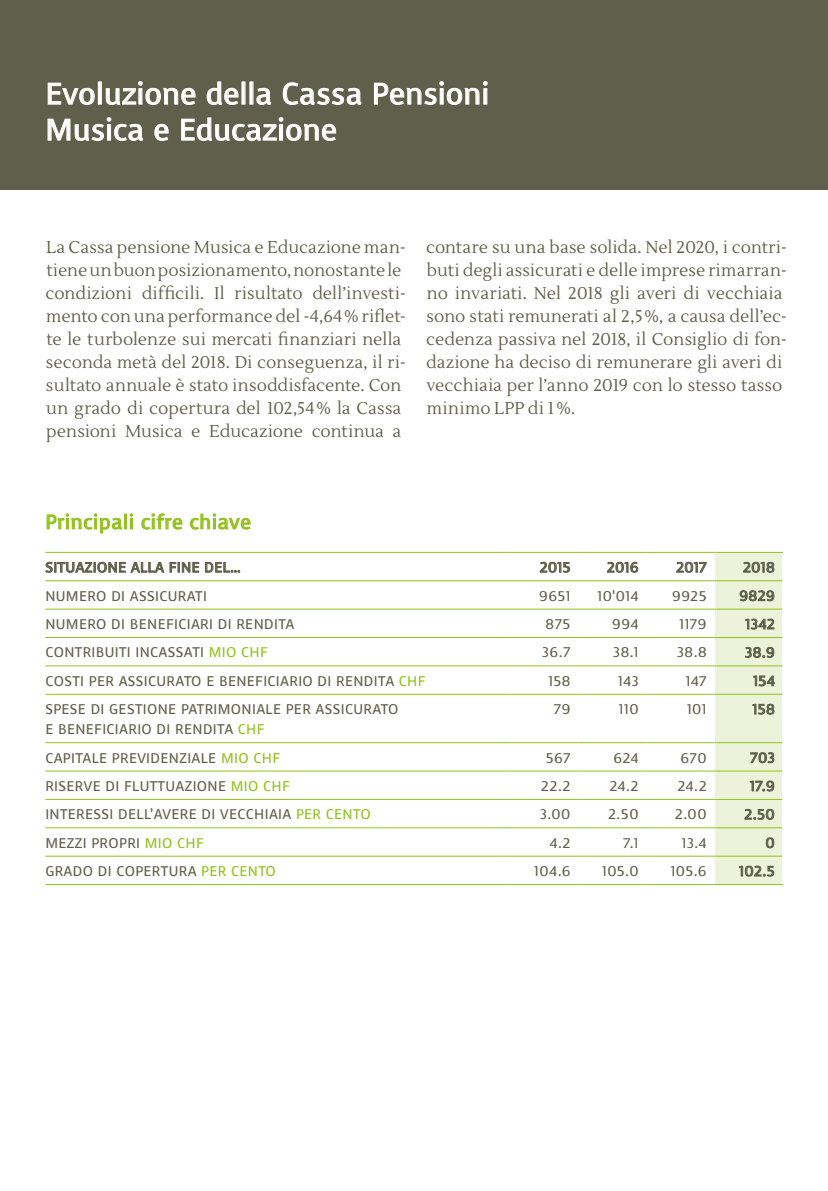
<style>
.page{position:relative;width:828px;height:1191px;background:#fff}
.page>*{position:absolute;margin:0;border:0;box-sizing:border-box;transform-origin:0 0}
.t1{font:30px/36px "Voces";color:#fff}
.t2{font:20px "Voces";letter-spacing:.025em;color:#94c11a}
.t3{font:17px/23px "Lustria";letter-spacing:.005em;color:#5f5f4b}
.t4{font:14px/20px "Voces";letter-spacing:.025em;color:#5f5f4b}
.s1{color:#94c11a}
</style>
<div class="page">
<div style="left:0;top:0;width:828px;height:189px;background:#5f5f4b"></div>
<svg style="left:48px;top:83px;width:47px;height:22px"></svg>
<div style="left:98px;top:82px;width:4px;height:22px;border:1px solid #fff"></div>
<svg style="left:106px;top:81px;width:90px;height:24px"></svg>
<svg style="left:207px;top:81px;width:32px;height:24px"></svg>
<svg style="left:256px;top:88px;width:15px;height:17px"></svg>
<svg style="left:283px;top:82px;width:79px;height:23px"></svg>
<svg style="left:374px;top:81px;width:114px;height:24px"></svg>
<svg style="left:47px;top:117px;width:96px;height:24px"></svg>
<svg style="left:154px;top:124px;width:15px;height:17px"></svg>
<svg style="left:181px;top:117px;width:155px;height:24px"></svg>
<svg style="left:47px;top:513px;width:75px;height:21px"></svg>
<div style="left:124px;top:514px;width:3px;height:15px;border:1px solid #94c11a"></div>
<svg style="left:129px;top:513px;width:4px;height:16px"></svg>
<svg style="left:141px;top:513px;width:41px;height:17px"></svg>
<svg style="left:190px;top:513px;width:61px;height:17px"></svg>
<hr style="left:45px;top:552px;width:465px;height:1px;background:#94c11a">
<hr style="left:510px;top:552px;width:68px;height:1px;background:#94c11a">
<hr style="left:578px;top:552px;width:68px;height:1px;background:#94c11a">
<hr style="left:646px;top:552px;width:68px;height:1px;background:#94c11a">
<hr style="left:45px;top:580px;width:465px;height:1px;background:#94c11a">
<hr style="left:510px;top:580px;width:68px;height:1px;background:#94c11a">
<hr style="left:578px;top:580px;width:68px;height:1px;background:#94c11a">
<hr style="left:646px;top:580px;width:68px;height:1px;background:#94c11a">
<hr style="left:45px;top:609px;width:465px;height:1px;background:#94c11a">
<hr style="left:510px;top:609px;width:68px;height:1px;background:#94c11a">
<hr style="left:578px;top:609px;width:68px;height:1px;background:#94c11a">
<hr style="left:646px;top:609px;width:68px;height:1px;background:#94c11a">
<hr style="left:45px;top:637px;width:465px;height:1px;background:#94c11a">
<hr style="left:510px;top:637px;width:68px;height:1px;background:#94c11a">
<hr style="left:578px;top:637px;width:68px;height:1px;background:#94c11a">
<hr style="left:646px;top:637px;width:68px;height:1px;background:#94c11a">
<hr style="left:45px;top:665px;width:465px;height:1px;background:#94c11a">
<hr style="left:510px;top:665px;width:68px;height:1px;background:#94c11a">
<hr style="left:578px;top:665px;width:68px;height:1px;background:#94c11a">
<hr style="left:646px;top:665px;width:68px;height:1px;background:#94c11a">
<hr style="left:45px;top:694px;width:465px;height:1px;background:#94c11a">
<hr style="left:510px;top:694px;width:68px;height:1px;background:#94c11a">
<hr style="left:578px;top:694px;width:68px;height:1px;background:#94c11a">
<hr style="left:646px;top:694px;width:68px;height:1px;background:#94c11a">
<hr style="left:45px;top:742px;width:465px;height:1px;background:#94c11a">
<hr style="left:510px;top:742px;width:68px;height:1px;background:#94c11a">
<hr style="left:578px;top:742px;width:68px;height:1px;background:#94c11a">
<hr style="left:646px;top:742px;width:68px;height:1px;background:#94c11a">
<hr style="left:45px;top:770px;width:465px;height:1px;background:#94c11a">
<hr style="left:510px;top:770px;width:68px;height:1px;background:#94c11a">
<hr style="left:578px;top:770px;width:68px;height:1px;background:#94c11a">
<hr style="left:646px;top:770px;width:68px;height:1px;background:#94c11a">
<hr style="left:510px;top:799px;width:68px;height:1px;background:#94c11a">
<hr style="left:578px;top:799px;width:68px;height:1px;background:#94c11a">
<hr style="left:646px;top:799px;width:68px;height:1px;background:#94c11a">
<hr style="left:510px;top:827px;width:68px;height:1px;background:#94c11a">
<hr style="left:578px;top:827px;width:68px;height:1px;background:#94c11a">
<hr style="left:646px;top:827px;width:68px;height:1px;background:#94c11a">
<hr style="left:45px;top:884px;width:465px;height:1px;background:#94c11a">
<hr style="left:45px;top:856px;width:465px;height:1px;background:#94c11a">
<hr style="left:510px;top:856px;width:68px;height:1px;background:#94c11a">
<hr style="left:578px;top:856px;width:68px;height:1px;background:#94c11a">
<hr style="left:646px;top:856px;width:68px;height:1px;background:#94c11a">
<hr style="left:45px;top:799px;width:465px;height:1px;background:#94c11a">
<hr style="left:510px;top:884px;width:68px;height:1px;background:#94c11a">
<hr style="left:578px;top:884px;width:68px;height:1px;background:#94c11a">
<hr style="left:646px;top:884px;width:68px;height:1px;background:#94c11a">
<hr style="left:714px;top:884px;width:69px;height:1px;background:#94c11a">
<hr style="left:45px;top:827px;width:465px;height:1px;background:#94c11a">
<svg style="left:45px;top:561px;width:154px;height:12px"></svg>
<svg style="left:205px;top:562px;width:35px;height:11px"></svg>
<svg style="left:539px;top:561px;width:31px;height:12px"></svg>
<svg style="left:607px;top:561px;width:31px;height:12px"></svg>
<svg style="left:676px;top:561px;width:31px;height:12px"></svg>
<svg style="left:714px;top:552px;width:69px;height:332px;background:#dfe7ca"></svg>
<h1 class="t1" style="left:45px;top:76px;width:445px">Evoluzione della Cassa Pensioni<br>Musica e Educazione</h1>
<p class="t3" style="left:46px;top:236px;width:362px">La Cassa pensione Musica e Educazione man&shy;tiene un buon posizionamento, nonostante le condizioni difficili. Il risultato dell’investi&shy;mento con una performance del -4,64% riflet&shy;te le turbolenze sui mercati finanziari nella seconda metà del 2018. Di conseguenza, il ri&shy;sultato annuale è stato insoddisfacente. Con un grado di copertura del 102,54% la Cassa pensioni Musica e Educazione continua a</p>
<p class="t3" style="left:426px;top:236px;width:362px">contare su una base solida. Nel 2020, i contri&shy;buti degli assicurati e delle imprese rimarran&shy;no invariati. Nel 2018 gli averi di vecchiaia sono stati remunerati al 2,5%, a causa dell’ec&shy;cedenza passiva nel 2018, il Consiglio di fon&shy;dazione ha deciso di remunerare gli averi di vecchiaia per l’anno 2019 con lo stesso tasso minimo LPP di 1%.</p>
<p class="t2" style="left:45px;top:508px;width:207px">Principali cifre chiave</p>
<p class="t4" style="left:45px;top:557px;width:197px">SITUAZIONE ALLA FINE DEL…</p>
<p class="t4" style="left:539px;top:557px;width:32px">2015</p>
<p class="t4" style="left:607px;top:557px;width:33px">2016</p>
<p class="t4" style="left:676px;top:557px;width:32px">2017</p>
<p class="t4" style="left:743px;top:557px;width:33px">2018</p>
<p class="t4" style="left:45px;top:586px;width:163px">NUMERO DI ASSICURATI</p>
<p class="t4" style="left:539px;top:586px;width:33px">9651</p>
<p class="t4" style="left:597px;top:586px;width:42px">10’014</p>
<p class="t4" style="left:672px;top:586px;width:36px">9925</p>
<p class="t4" style="left:739px;top:586px;width:37px">9829</p>
<p class="t4" style="left:45px;top:614px;width:250px">NUMERO DI BENEFICIARI DI RENDITA</p>
<p class="t4" style="left:545px;top:614px;width:26px">875</p>
<p class="t4" style="left:612px;top:614px;width:28px">994</p>
<p class="t4" style="left:679px;top:614px;width:29px">1179</p>
<p class="t4" style="left:745px;top:614px;width:31px">1342</p>
<p class="t4" style="left:45px;top:642px;width:224px">CONTRIBUITI INCASSATI <span class="s1">MIO CHF</span></p>
<p class="t4" style="left:542px;top:642px;width:30px">36.7</p>
<p class="t4" style="left:613px;top:642px;width:27px">38.1</p>
<p class="t4" style="left:677px;top:642px;width:31px">38.8</p>
<p class="t4" style="left:745px;top:642px;width:31px">38.9</p>
<p class="t4" style="left:45px;top:671px;width:382px">COSTI PER ASSICURATO E BENEFICIARIO DI RENDITA <span class="s1">CHF</span></p>
<p class="t4" style="left:548px;top:671px;width:24px">158</p>
<p class="t4" style="left:618px;top:671px;width:22px">143</p>
<p class="t4" style="left:686px;top:671px;width:22px">147</p>
<p class="t4" style="left:753px;top:671px;width:23px">154</p>
<p class="t4" style="left:45px;top:699px;width:355px">SPESE DI GESTIONE PATRIMONIALE PER ASSICURATO<br>E BENEFICIARIO DI RENDITA <span class="s1">CHF</span></p>
<p class="t4" style="left:554px;top:699px;width:18px">79</p>
<p class="t4" style="left:619px;top:699px;width:21px">110</p>
<p class="t4" style="left:687px;top:699px;width:21px">101</p>
<p class="t4" style="left:752px;top:699px;width:24px">158</p>
<p class="t4" style="left:45px;top:748px;width:236px">CAPITALE PREVIDENZIALE <span class="s1">MIO CHF</span></p>
<p class="t4" style="left:545px;top:748px;width:26px">567</p>
<p class="t4" style="left:613px;top:748px;width:27px">624</p>
<p class="t4" style="left:680px;top:748px;width:28px">670</p>
<p class="t4" style="left:750px;top:748px;width:26px">703</p>
<p class="t4" style="left:45px;top:776px;width:246px">RISERVE DI FLUTTUAZIONE <span class="s1">MIO CHF</span></p>
<p class="t4" style="left:541px;top:776px;width:31px">22.2</p>
<p class="t4" style="left:609px;top:776px;width:31px">24.2</p>
<p class="t4" style="left:677px;top:776px;width:31px">24.2</p>
<p class="t4" style="left:750px;top:776px;width:26px">17.9</p>
<p class="t4" style="left:45px;top:804px;width:327px">INTERESSI DELL’AVERE DI VECCHIAIA <span class="s1">PER CENTO</span></p>
<p class="t4" style="left:540px;top:804px;width:32px">3.00</p>
<p class="t4" style="left:608px;top:804px;width:32px">2.50</p>
<p class="t4" style="left:675px;top:804px;width:33px">2.00</p>
<p class="t4" style="left:744px;top:804px;width:32px">2.50</p>
<p class="t4" style="left:45px;top:833px;width:160px">MEZZI PROPRI <span class="s1">MIO CHF</span></p>
<p class="t4" style="left:550px;top:833px;width:22px">4.2</p>
<p class="t4" style="left:623px;top:833px;width:17px">7.1</p>
<p class="t4" style="left:682px;top:833px;width:26px">13.4</p>
<p class="t4" style="left:765px;top:833px;width:11px">0</p>
<p class="t4" style="left:45px;top:861px;width:232px">GRADO DI COPERTURA <span class="s1">PER CENTO</span></p>
<p class="t4" style="left:534px;top:861px;width:38px">104.6</p>
<p class="t4" style="left:602px;top:861px;width:38px">105.0</p>
<p class="t4" style="left:671px;top:861px;width:37px">105.6</p>
<p class="t4" style="left:739px;top:861px;width:37px">102.5</p>
</div>
